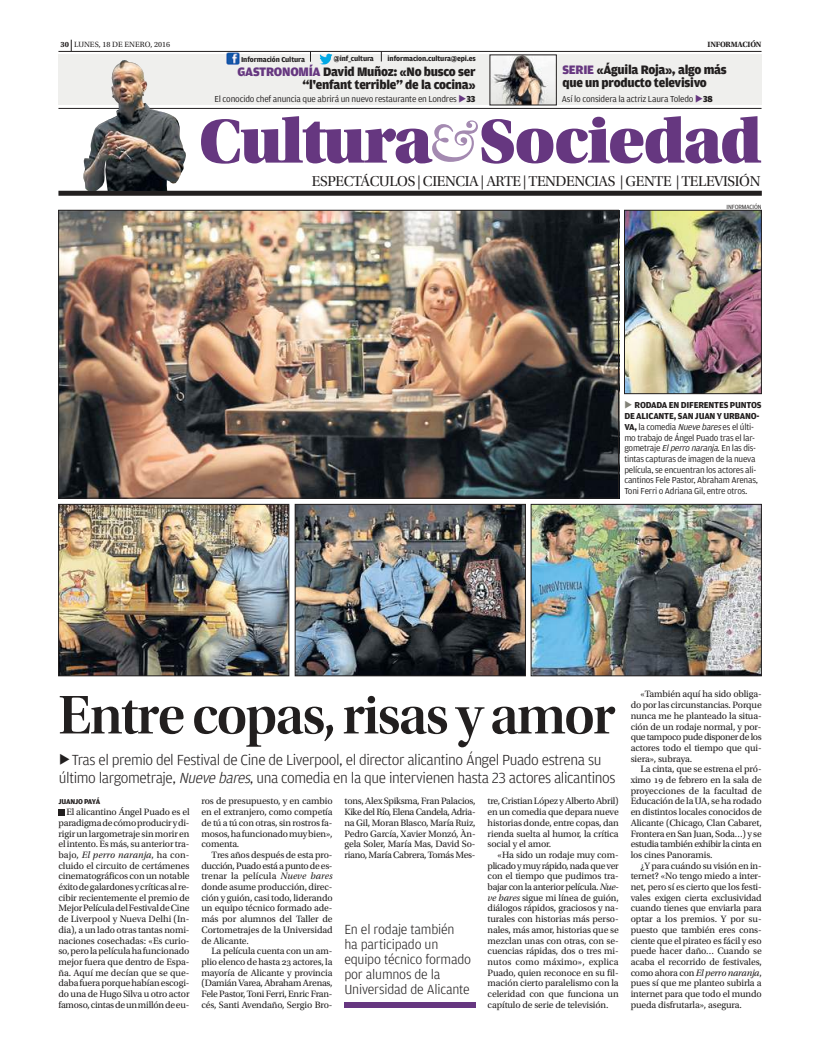
<style>
.page{position:relative;width:820px;height:1049px;background:#fff}
.page>*{position:absolute;margin:0;border:0;box-sizing:border-box;transform-origin:0 0}
.t1{font:65.4px "Utopia Std Black Headline";letter-spacing:-.025em;color:#663780}
.t2{font:56.7px "Utopia Std Semibold Disp";letter-spacing:-.03em;color:#221f1f}
.t3{font:300 15.5px/17.5px "Amplitude";letter-spacing:-.03em;color:#221f1f;text-align:center}
.t4{font:15px "Utopia Std Subh";letter-spacing:-.025em;color:#221f1f}
.t5{font:300 14px/15px "Amplitude";letter-spacing:-.015em;color:#221f1f}
.t6{font:900 13px/13px "Amplitude";letter-spacing:-.02em;color:#221f1f}
.t7{font:9.7px/10.7px "Utopia Std";letter-spacing:-.015em;color:#221f1f;text-align:justify}
.t8{font:9.2px/10.7px "Amplitude";letter-spacing:-.025em;color:#221f1f}
.t9{font:8px "Utopia Std";letter-spacing:.005em;color:#221f1f}
.t10{font:700 8px "Utopia Std";letter-spacing:-.025em;color:#221f1f}
.t11{font:700 7.5px "Amplitude";letter-spacing:-.015em;color:#221f1f}
.t12{font:700 7.5px "Amplitude";letter-spacing:-.025em;color:#221f1f}
.t13{font:6.4px "Amplitude";letter-spacing:-.03em;color:#221f1f}
.s1{font-weight:700}
.s2{color:#663780}
.s3{font-weight:900}
.s4{font-style:italic}
</style>
<div class="page">
<svg style="left:58px;top:809px;width:6px;height:6px"></svg>
<img style="left:60px;top:212px;width:556px;height:284px">
<div style="left:58px;top:210px;width:560px;height:288px;border:1px solid #221f1f"></div>
<img style="left:60px;top:506px;width:227px;height:168px">
<div style="left:58px;top:504px;width:231px;height:172px;border:1px solid #221f1f"></div>
<img style="left:532px;top:506px;width:227px;height:168px">
<div style="left:530px;top:504px;width:231px;height:172px;border:1px solid #221f1f"></div>
<img style="left:297px;top:506px;width:226px;height:168px">
<div style="left:295px;top:504px;width:230px;height:172px;border:1px solid #221f1f"></div>
<div style="left:58px;top:54px;width:703px;height:51px;background:#efefed"></div>
<svg style="left:432px;top:120px;width:45px;height:42px"></svg>
<img style="left:491px;top:57px;width:63px;height:46px">
<div style="left:58px;top:191px;width:703px;height:5px;background:#221f1f"></div>
<hr style="left:58px;top:108px;width:703px;height:1px;background:#221f1f">
<img style="left:82px;top:60px;width:105px;height:131px">
<hr style="left:58px;top:51px;width:703px;height:1px;background:#221f1f">
<svg style="left:319px;top:53px;width:13px;height:11px"></svg>
<svg style="left:227px;top:52px;width:12px;height:13px"></svg>
<div style="left:344px;top:1002px;width:131px;height:6px;background:#663780"></div>
<img style="left:626px;top:212px;width:133px;height:180px">
<div style="left:624px;top:210px;width:137px;height:184px;border:1px solid #221f1f"></div>
<p class="t9" style="left:60px;top:40px;width:111px"><span class="s1">30</span> LUNES, 18 DE ENERO, 2016</p>
<p class="t10" style="left:707px;top:39px;width:55px">INFORMACIÓN</p>
<h3 class="t6" style="left:237px;top:65px;width:239px;text-align:right"><span class="s2">GASTRONOMÍA</span> David Muñoz: «No busco ser “l'enfant terrible” de la cocina»</h3>
<p class="t11" style="left:241px;top:56px;width:65px">Información Cultura</p>
<p class="t11" style="left:333px;top:56px;width:42px">@inf_cultura</p>
<p class="t11" style="left:387px;top:55px;width:90px">informacion.cultura@epi.es</p>
<h3 class="t6" style="left:562px;top:63px;width:166px"><span class="s2">SERIE</span> «Águila Roja», algo más que un producto televisivo</h3>
<p class="t8" style="left:214px;top:93px;width:262px">El conocido chef anuncia que abrirá un nuevo restaurante en Londres <span class="s3">33</span></p>
<p class="t8" style="left:561px;top:93px;width:152px">Así lo considera la actriz Laura Toledo <span class="s3">38</span></p>
<h1 class="t1" style="left:199px;top:102px;width:563px">Cultura Sociedad</h1>
<h3 class="t4" style="left:312px;top:174px;width:450px">ESPECTÁCULOS | CIENCIA | ARTE | TENDENCIAS | GENTE | TELEVISIÓN</h3>
<p class="t13" style="left:726px;top:203px;width:36px">INFORMACIÓN</p>
<p class="t8" style="left:624px;top:400px;width:139px;text-indent:10px"><span class="s1">RODADA EN DIFERENTES PUNTOS DE ALICANTE, SAN JUAN Y URBANO-VA,</span> la comedia <span class="s4">Nuevebares</span>es el últi&shy;mo trabajo de Ángel Puado tras el lar&shy;gometraje <span class="s4">Elperro naranja</span>. En las dis&shy;tintas capturas de imagen de la nueva película, se encuentran los actores ali&shy;cantinos Fele Pastor, Abraham Arenas, Toni Ferri o Adriana Gil, entre otros.</p>
<h2 class="t2" style="left:58px;top:694px;width:558px">Entre copas, risas y amor</h2>
<h3 class="t3" style="left:59px;top:751px;width:558px">Tras el premio del Festival de Cine de Liverpool, el director alicantino Ángel Puado estrena su último largometraje, <span class="s4">Nuevebares</span>, una comedia en la que intervienen hasta 23 actores alicantinos</h3>
<p class="t7" style="left:58px;top:807px;width:133px;text-indent:8px">El alicantino Ángel Puado es el paradigma de cómo producir y di&shy;rigir un largometraje sin morir en el intento. Es más, su anterior tra&shy;bajo, <span class="s4">El perro naranja</span>, ha con&shy;cluido el circuito de certámenes cinematográ-cos con un notable éxito de galardones y críticas al re&shy;cibir recientemente el premio de Mejor Película del Festival de Cine de Liverpool y Nueva Delhi (In&shy;dia), a un lado otras tantas nomi&shy;naciones cosechadas: «Es curio&shy;so, pero la película ha funcionado mejor fuera que dentro de Espa&shy;ña. Aquí me decían que se que&shy;daba fuera porque habían escogi&shy;do una de Hugo Silva u otro actor famoso, cintas de un millón de eu-</p>
<p class="t7" style="left:201px;top:796px;width:133px">ros de presupuesto, y en cambio en el extranjero, como competía de tú a tú con otras, sin rostros fa&shy;mosos, ha funcionado muy bien», comenta.</p>
<p class="t12" style="left:58px;top:798px;width:43px">JUANJO PAYÁ</p>
<p class="t7" style="left:201px;top:850px;width:133px;text-indent:10px">Tres años después de esta pro&shy;ducción, Puado está a punto de es&shy;trenar la película <span class="s4">Nueve bares </span>donde asume producción, direc&shy;ción y guión, casi todo, liderando un equipo técnico formado ade&shy;más por alumnos del Taller de Cortometrajes de la Universidad de Alicante.</p>
<p class="t7" style="left:201px;top:946px;width:132px;text-indent:10px">La película cuenta con un am&shy;plio elenco de hasta</p>
<p class="t7" style="left:201px;top:957px;width:133px;text-indent:91px">actores, la mayoría de Alicante y provincia (Damián Varea, Abraham Arenas, Fele Pastor, Toni Ferri, Enric Fran&shy;cés, Santi Avendaño, Sergio Bro-</p>
<p class="t7" style="left:344px;top:796px;width:133px">tons, Alex Spiksma, Fran Palacios, Kike del Río, Elena Candela, Adria&shy;na Gil, Moran Blasco, María Ruiz, Pedro García, Xavier Monzó, Àn&shy;gela Soler, María Mas, David So&shy;riano, María Cabrera, Tomás Mes-</p>
<p class="t7" style="left:487px;top:796px;width:133px">tre, Cristian López y Alberto Abril) en un comedia que depara nueve historias donde, entre copas, dan rienda suelta al humor, la crítica social y el amor.</p>
<p class="t7" style="left:487px;top:850px;width:133px;text-indent:10px">«Ha sido un rodaje muy com&shy;plicado y muy rápido, nada que ver con el tiempo que pudimos tra&shy;bajar con la anterior película. <span class="s4">Nue&shy;ve bares</span> sigue mi línea de guión, diálogos rápidos, graciosos y na&shy;turales con historias más perso&shy;nales, más amor, historias que se mezclan unas con otras, con se&shy;cuencias rápidas, dos o tres mi&shy;nutos como máximo», explica Puado, quien reconoce en su -l&shy;mación cierto paralelismo con la celeridad con que funciona un capítulo de serie de televisión.</p>
<h3 class="t5" style="left:344px;top:921px;width:128px">En el rodaje también ha participado un equipo técnico formado por alumnos de la<br>Universidad de Alicante</h3>
<p class="t7" style="left:630px;top:689px;width:133px;text-indent:10px">«También aquí ha sido obliga&shy;do por las circunstancias. Porque nunca me he planteado la situa&shy;ción de un rodaje normal, y por&shy;que tampoco pude disponer de los actores todo el tiempo que qui&shy;siera», subraya.</p>
<p class="t7" style="left:630px;top:764px;width:132px;text-indent:10px">La cinta, que se estrena el pró&shy;ximo</p>
<p class="t7" style="left:630px;top:775px;width:133px;text-indent:35px">de febrero en la sala de proyecciones de la facultad de Educación de la UA, se ha rodado en distintos locales conocidos de Alicante (Chicago, Clan Cabaret, Frontera en San Juan, Soda…) y se estudia también exhibir la cinta en los cines Panoramis.</p>
<p class="t7" style="left:630px;top:860px;width:133px;text-indent:10px">¿Y para cuándo su visión en in&shy;ternet? «No tengo miedo a inter&shy;net, pero sí es cierto que los festi&shy;vales exigen cierta exclusividad cuando tienes que enviarla para optar a los premios. Y por su&shy;puesto que también eres cons&shy;ciente que el pirateo es fácil y eso puede hacer daño… Cuando se acaba el recorrido de festivales, como ahora con <span class="s4">El perro naranja</span>, pues sí que me planteo subirla a internet para que todo el mundo pueda disfrutarla», asegura.</p>
</div>
